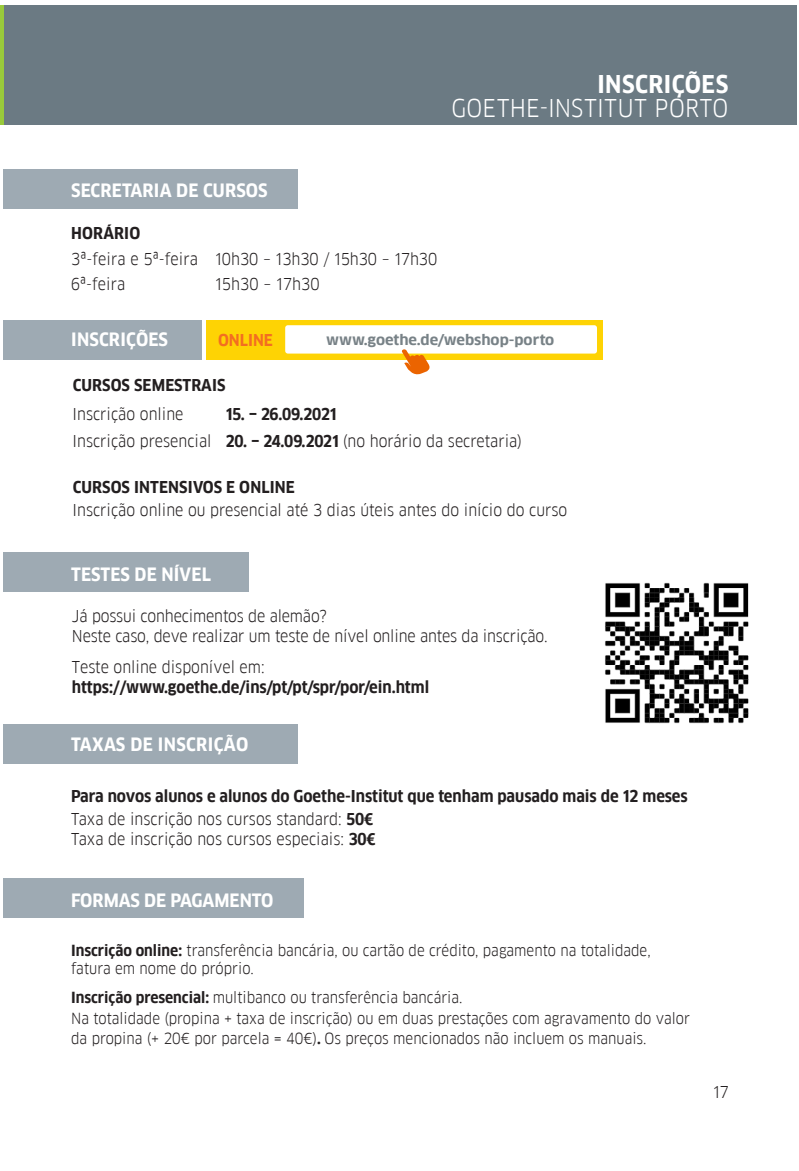
<style>
.page{position:relative;width:799px;height:1171px;background:#fff}
.page>*{position:absolute;margin:0;border:0;box-sizing:border-box;transform-origin:0 0}
.t1{font:24px/24px "Goethe FF Clan";letter-spacing:.02em;color:#fff;text-align:right}
.t2{font:700 18px "Goethe FF Clan";letter-spacing:.01em;color:#fff}
.t3{font:16px/20px "Goethe FF Clan";color:#231f20}
.t4{font:700 16px/20px "Goethe FF Clan";color:#231f20}
.t5{font:700 16px "Goethe FF Clan";color:#f36e21}
.t6{font:15px/18px "Goethe FF Clan";color:#231f20}
.t7{font:700 14px "Goethe FF Clan";color:#788287;scale:1.13 1}
.s1{font-weight:700}
.s2{font-size:18px}
.s3{font-weight:700;font-size:18px}
.s4{font-weight:400}
</style>
<div class="page">
<div style="left:3px;top:5px;width:794px;height:119px;background:#6b7a83"></div>
<div style="left:3px;top:170px;width:295px;height:39px;background:#9eaab3"></div>
<div style="left:3px;top:320px;width:199px;height:39px;background:#9eaab3"></div>
<div style="left:3px;top:552px;width:246px;height:40px;background:#9eaab3"></div>
<div style="left:3px;top:724px;width:295px;height:39px;background:#9eaab3"></div>
<div style="left:3px;top:878px;width:301px;height:40px;background:#9eaab3"></div>
<div style="left:206px;top:320px;width:397px;height:39px;background:#fed304"></div>
<div style="left:285px;top:325px;width:312px;height:28px;background:#fff;border-radius:3px"></div>
<svg style="left:401px;top:349px;width:31px;height:26px"></svg>
<hr style="left:0;top:5px;width:3px;height:119px;background:#99ca3b">
<img style="left:605px;top:582px;width:144px;height:142px">
<p class="t1" style="left:451px;top:72px;width:279px"><span class="s1">INSCRIÇÕES<br></span>GOETHE-INSTITUT PORTO</p>
<p class="t2" style="left:71px;top:179px;width:198px">SECRETARIA DE CURSOS</p>
<p class="t4" style="left:71px;top:223px;width:71px">HORÁRIO</p>
<p class="t3" style="left:71px;top:249px;width:368px">3ª-feira e 5ª-feira 10h30 – 13h30 / 15h30 – 17h30</p>
<p class="t3" style="left:71px;top:274px;width:56px">6ª-feira</p>
<p class="t3" style="left:215px;top:274px;width:106px">15h30 – 17h30</p>
<p class="t2" style="left:71px;top:329px;width:98px">INSCRIÇÕES</p>
<p class="t5" style="left:218px;top:331px;width:56px">ONLINE</p>
<p class="t7" style="left:326px;top:332px;width:203px">www.goethe.de/webshop-porto</p>
<p class="t4" style="left:73px;top:375px;width:154px">CURSOS SEMESTRAIS</p>
<p class="t3" style="left:73px;top:404px;width:112px">Inscrição online</p>
<p class="t4" style="left:226px;top:404px;width:113px">15. <span class="s2">–</span> 26.09.2021</p>
<p class="t3" style="left:73px;top:431px;width:451px">Inscrição presencial <span class="s1">20.</span> <span class="s3">–</span> <span class="s1">24.09.2021</span> (no horário da secretaria)</p>
<p class="t4" style="left:73px;top:477px;width:224px">CURSOS INTENSIVOS E ONLINE</p>
<p class="t3" style="left:73px;top:500px;width:496px">Inscrição online ou presencial até 3 dias úteis antes do início do curso</p>
<p class="t2" style="left:71px;top:564px;width:141px">TESTES DE NÍVEL</p>
<p class="t3" style="left:72px;top:606px;width:477px">Já possui conhecimentos de alemão?<br>Neste caso, deve realizar um teste de nível online antes da inscrição.</p>
<p class="t4" style="left:72px;top:657px;width:359px"><span class="s4">Teste online disponível em: </span>https://www.goethe.de/ins/pt/pt/spr/por/ein.html</p>
<p class="t2" style="left:71px;top:734px;width:179px">TAXAS DE INSCRIÇÃO</p>
<p class="t4" style="left:71px;top:786px;width:618px">Para novos alunos e alunos do Goethe-Institut que tenham pausado mais de 12 meses</p>
<p class="t3" style="left:71px;top:808px;width:306px">Taxa de inscrição nos cursos standard: <span class="s1">50€<br></span>Taxa de inscrição nos cursos especiais: <span class="s1">30€</span></p>
<p class="t2" style="left:71px;top:890px;width:204px">FORMAS DE PAGAMENTO</p>
<p class="t6" style="left:71px;top:941px;width:581px"><span class="s1">Inscrição online:</span> transferência bancária, ou cartão de crédito, pagamento na totalidade, fatura em nome do próprio.</p>
<p class="t6" style="left:71px;top:988px;width:393px"><span class="s1">Inscrição presencial:</span> multibanco ou transferência bancária.</p>
<p class="t6" style="left:71px;top:1008px;width:620px;line-height:20px">Na totalidade (propina + taxa de inscrição) ou em duas prestações com agravamento do valor da propina (+ 20€ por parcela = 40€)<span class="s1">.</span> Os preços mencionados não incluem os manuais.</p>
<p class="t3" style="left:713px;top:1082px;width:17px">17</p>
</div>
